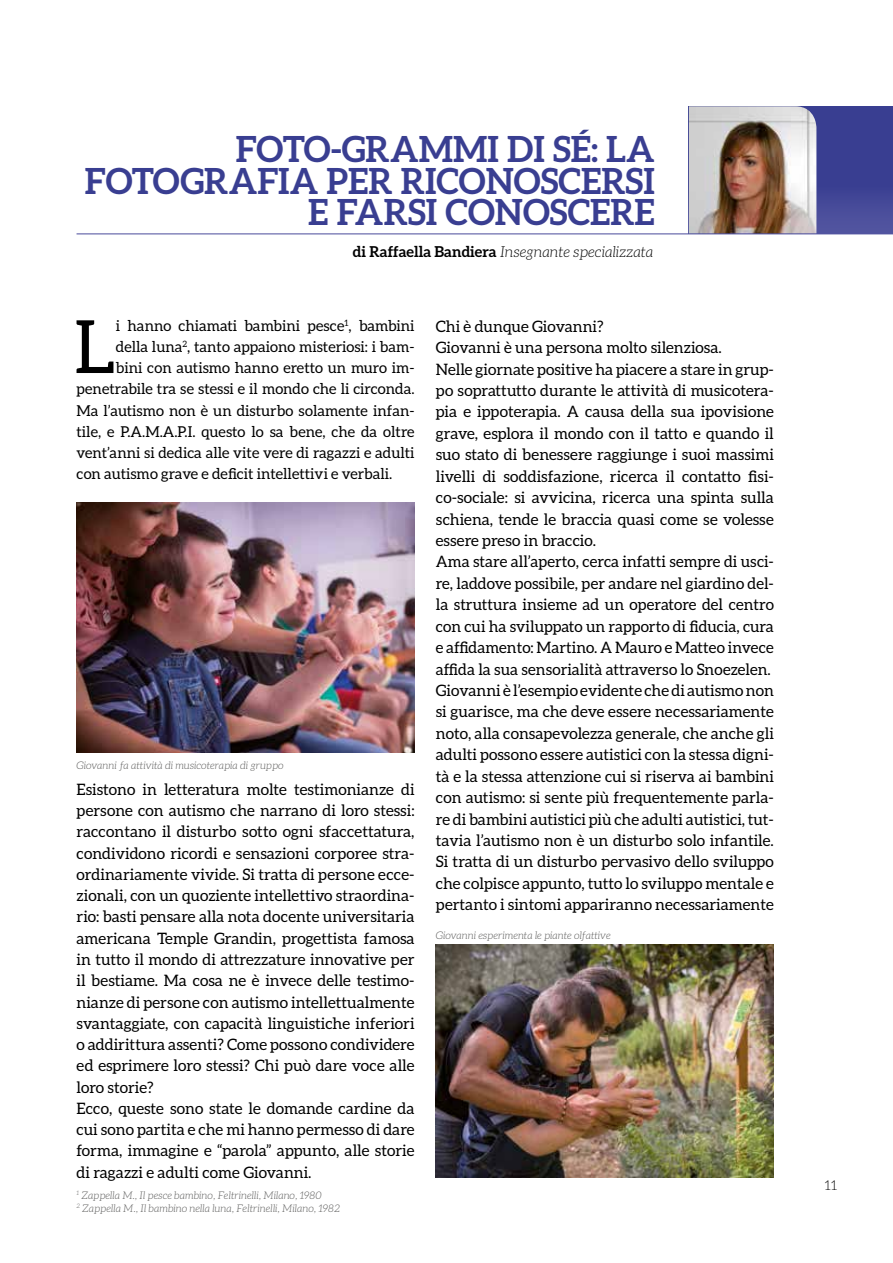
<style>
.page{position:relative;width:893px;height:1263px;background:#fff}
.page>*{position:absolute;margin:0;border:0;box-sizing:border-box;transform-origin:0 0}
.t1{font:73.65px "Aleo";color:#000}
.t2{font:700 36px/31.5px "Aleo";color:#393e91;text-align:right}
.t3{font:15.75px/21.5px "Aleo";color:#000}
.t4{font:15px "Aleo";color:#000}
.t5{font:italic 300 15px "Aleo";color:#000}
.t6{font:300 13.5px "Aleo";color:#000}
.t7{font:italic 300 10.5px/12.6px "Aleo";color:#575756}
.s1{font-weight:700;font-style:normal}
</style>
<div class="page">
<hr style="left:77px;top:233px;width:816px;height:1px;background:#5d5ea6">
<div style="left:689px;top:106px;width:204px;height:128px;background:linear-gradient(to bottom,#32388d,#4a4e9b)"></div>
<img style="left:689px;top:106px;width:127px;height:127px">
<img style="left:77px;top:503px;width:338px;height:250px">
<img style="left:436px;top:945px;width:338px;height:232px">
<h2 class="t2" style="left:85px;top:133px;width:572px">FOTO-GRAMMI DI SÉ: LA<br>FOTOGRAFIA PER RICONOSCERSI<br>E FARSI CONOSCERE</h2>
<p class="t5" style="left:353px;top:243px;width:302px"><span class="s1">di Raffaella Bandiera</span> Insegnante specializzata</p>
<h1 class="t1" style="left:74px;top:305px;width:43px">L</h1>
<p class="t4" style="left:116px;top:317px;width:300px">i hanno chiamati bambini pesce<sup>1</sup>, bambini</p>
<p class="t4" style="left:116px;top:338px;width:300px">della luna<sup>2</sup>, tanto appaiono misteriosi: i bam-</p>
<p class="t4" style="left:116px;top:359px;width:300px">bini con autismo hanno eretto un muro im-</p>
<p class="t4" style="left:77px;top:380px;width:340px">penetrabile tra se stessi e il mondo che li circonda.</p>
<p class="t4" style="left:77px;top:402px;width:340px">Ma l’autismo non è un disturbo solamente infan-</p>
<p class="t4" style="left:77px;top:423px;width:340px">tile, e P.A.M.A.P.I. questo lo sa bene, che da oltre</p>
<p class="t4" style="left:77px;top:444px;width:340px">vent’anni si dedica alle vite vere di ragazzi e adulti</p>
<p class="t4" style="left:77px;top:466px;width:317px">con autismo grave e deficit intellettivi e verbali.</p>
<p class="t7" style="left:77px;top:758px;width:209px">Giovanni fa attività di musicoterapia di gruppo</p>
<p class="t3" style="left:77px;top:778px;width:340px">Esistono in letteratura molte testimonianze di persone con autismo che narrano di loro stessi: raccontano il disturbo sotto ogni sfaccettatura, condividono ricordi e sensazioni corporee stra&shy;ordinariamente vivide. Si tratta di persone ecce&shy;zionali, con un quoziente intellettivo straordina&shy;rio: basti pensare alla nota docente universitaria americana Temple Grandin, progettista famosa in tutto il mondo di attrezzature innovative per il bestiame. Ma cosa ne è invece delle testimo&shy;nianze di persone con autismo intellettualmente svantaggiate, con capacità linguistiche inferiori o addirittura assenti? Come possono condividere ed esprimere loro stessi? Chi può dare voce alle loro storie?<br>Ecco, queste sono state le domande cardine da cui sono partita e che mi hanno permesso di dare forma, immagine e “parola” appunto, alle storie di ragazzi e adulti come Giovanni.</p>
<p class="t7" style="left:77px;top:1189px;width:265px"><sup>1</sup> Zappella M., Il pesce bambino, Feltrinelli, Milano, 1980<br><sup>2</sup> Zappella M., Il bambino nella luna, Feltrinelli, Milano, 1982</p>
<p class="t3" style="left:436px;top:315px;width:340px">Chi è dunque Giovanni?<br>Giovanni è una persona molto silenziosa.<br>Nelle giornate positive ha piacere a stare in grup&shy;po soprattutto durante le attività di musicotera&shy;pia e ippoterapia. A causa della sua ipovisione grave, esplora il mondo con il tatto e quando il suo stato di benessere raggiunge i suoi massimi livelli di soddisfazione, ricerca il contatto fisi&shy;co-sociale: si avvicina, ricerca una spinta sulla schiena, tende le braccia quasi come se volesse essere preso in braccio.<br>Ama stare all’aperto, cerca infatti sempre di usci&shy;re, laddove possibile, per andare nel giardino del&shy;la struttura insieme ad un operatore del centro con cui ha sviluppato un rapporto di fiducia, cura e affidamento: Martino. A Mauro e Matteo invece affida la sua sensorialità attraverso lo Snoezelen.<br>Giovanni è l’esempio evidente che di autismo non si guarisce, ma che deve essere necessariamente noto, alla consapevolezza generale, che anche gli adulti possono essere autistici con la stessa digni&shy;tà e la stessa attenzione cui si riserva ai bambini con autismo: si sente più frequentemente parla&shy;re di bambini autistici più che adulti autistici, tut&shy;tavia l’autismo non è un disturbo solo infantile.<br>Si tratta di un disturbo pervasivo dello sviluppo che colpisce appunto, tutto lo sviluppo mentale e pertanto i sintomi appariranno necessariamente</p>
<p class="t7" style="left:436px;top:929px;width:176px">Giovanni esperimenta le piante olfattive</p>
<p class="t6" style="left:825px;top:1177px;width:14px">11</p>
</div>
